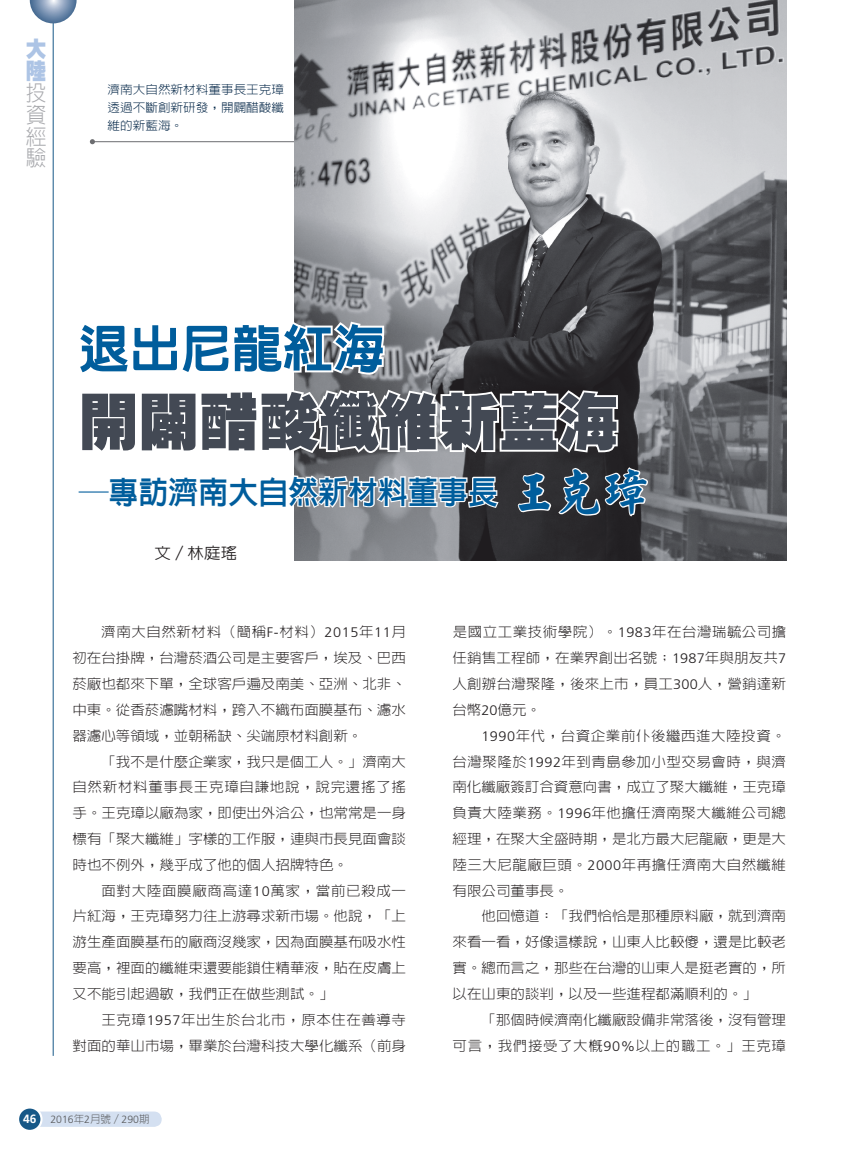
<style>
.page{position:relative;width:851px;height:1149px;background:#fff}
.page>*{position:absolute;margin:0;border:0;box-sizing:border-box;transform-origin:0 0}
.t1{font:900 60px "AR Hei B5";color:#434954}
.t2{font:800 51px "AR Hei B5";color:#005d9c}
.t3{font:800 31.5px "AR Hei B5";color:#005d9c;scale:.95 1}
.t4{font:300 21.75px/21.8px "AR Hei B5";color:#a8a9ad;text-align:justify;scale:.95 1}
.t5{font:900 21.75px/21.8px "AR Hei B5";color:#adc4e5;scale:.95 1}
.t6{font:500 15.75px "AR Hei B5";color:#231f20;scale:1.05 1}
.t7{font:300 13.8px/25.8px "AR Hei B5";color:#231f20;text-align:justify;scale:1.05 1}
.t8{font:300 12px/18px "AR Hei B5";color:#022546;text-align:justify;scale:1.05 1}
.t9{font:300 10.5px "Frutiger";color:#57585a}
.s1{font-family:"AR Mao Kai B5";font-size:48px}
.s2{font-family:"Frutiger"}
.s3{font-weight:700;font-size:12px;color:#fff}
.s4{font-family:"AR Hei B5"}
</style>
<div class="page">
<div style="left:30px;top:1111px;width:132px;height:15px;background:#d4e0f1;border-radius:8px"></div>
<div style="left:18px;top:1107px;width:23px;height:23px;background:#175887;border-radius:50%"></div>
<div style="left:17px;top:1106px;width:26px;height:25px;border:2px solid #fff;border-radius:50%"></div>
<hr style="left:53px;top:0;width:1px;height:1055px;background:#175887">
<svg style="left:30px;top:0;width:47px;height:23px"></svg>
<svg style="left:90px;top:139px;width:5px;height:5px"></svg>
<hr style="left:92px;top:141px;width:360px;height:1px;background:#6c6d70">
<img style="left:294px;top:0;width:492px;height:560px">
<svg style="left:294px;top:234px;width:326px;height:221px"></svg>
<svg style="left:294px;top:473px;width:206px;height:38px"></svg>
<svg style="left:515px;top:471px;width:37px;height:43px"></svg>
<svg style="left:558px;top:467px;width:91px;height:50px"></svg>
<h3 class="t5" style="left:26px;top:38px;width:23px">大陸</h3>
<h3 class="t4" style="left:26px;top:82px;width:23px">投資經驗</h3>
<p class="t8" style="left:108px;top:80px;width:169px">濟南大自然新材料董事長王克璋透過不斷創新研發，開闢醋酸纖維的新藍海。</p>
<h2 class="t2" style="left:79px;top:322px;width:307px">退出尼龍紅海</h2>
<h1 class="t1" style="left:79px;top:391px;width:542px">開闢醋酸纖維新藍海</h1>
<h3 class="t3" style="left:79px;top:476px;width:603px">─專訪濟南大自然新材料董事長<span class="s1">王克璋</span></h3>
<p class="t6" style="left:154px;top:544px;width:80px">文／林庭瑤</p>
<p class="t7" style="left:72px;top:619px;width:319px;text-indent:29px">濟南大自然新材料（簡稱<span class="s2">F-</span>材料）<span class="s2">2015</span>年<span class="s2">11</span>月初在台掛牌，台灣菸酒公司是主要客戶，埃及、巴西菸廠也都來下單，全球客戶遍及南美、亞洲、北非、中東。從香菸濾嘴材料，跨入不織布面膜基布、濾水器濾心等領域，並朝稀缺、尖端原材料創新。</p>
<p class="t7" style="left:72px;top:748px;width:319px;text-indent:29px">「我不是什麼企業家，我只是個工人。」濟南大自然新材料董事長王克璋自謙地說，說完還搖了搖手。王克璋以廠為家，即使出外洽公，也常常是一身標有「聚大纖維」字樣的工作服，連與市長見面會談時也不例外，幾乎成了他的個人招牌特色。</p>
<p class="t7" style="left:73px;top:877px;width:319px;text-indent:29px">面對大陸面膜廠商高達<span class="s2">10</span>萬家，當前已殺成一片紅海，王克璋努力往上游尋求新市場。他說，「上游生產面膜基布的廠商沒幾家，因為面膜基布吸水性要高，裡面的纖維束還要能鎖住精華液，貼在皮膚上又不能引起過敏，我們正在做些測試。」</p>
<p class="t7" style="left:73px;top:1006px;width:319px;text-align:right">王克璋<span class="s2">1957</span>年出生於台北市，原本住在善導寺<br>對面的華山市場，畢業於台灣科技大學化纖系（前身</p>
<p class="t7" style="left:452px;top:619px;width:319px">是國立工業技術學院）。<span class="s2">1983</span>年在台灣瑞毓公司擔任銷售工程師，在業界創出名號；<span class="s2">1987</span>年與朋友共<span class="s2">7</span>人創辦台灣聚隆，後來上市，員工<span class="s2">300</span>人，營銷達新台幣<span class="s2">20</span>億元。</p>
<p class="t7" style="left:452px;top:722px;width:319px;text-indent:29px"><span class="s2">1990</span>年代，台資企業前仆後繼西進大陸投資。台灣聚隆於<span class="s2">1992</span>年到青島參加小型交易會時，與濟南化纖廠簽訂合資意向書，成立了聚大纖維，王克璋負責大陸業務。<span class="s2">1996</span>年他擔任濟南聚大纖維公司總經理，在聚大全盛時期，是北方最大尼龍廠，更是大陸三大尼龍廠巨頭。<span class="s2">2000</span>年再擔任濟南大自然纖維有限公司董事長。</p>
<p class="t7" style="left:452px;top:903px;width:319px;text-indent:29px">他回憶道：「我們恰恰是那種原料廠，就到濟南來看一看，好像這樣說，山東人比較傻，還是比較老實。總而言之，那些在台灣的山東人是挺老實的，所以在山東的談判，以及一些進程都滿順利的。」</p>
<p class="t7" style="left:452px;top:1006px;width:319px;text-align:right">「那個時候濟南化纖廠設備非常落後，沒有管理<br>可言，我們接受了大概<span class="s2">90%</span>以上的職工。」王克璋</p>
<p class="t9" style="left:23px;top:1113px;width:128px"><span class="s3">46</span> 2016<span class="s4">年</span>2<span class="s4">月號／</span>290<span class="s4">期</span></p>
</div>
